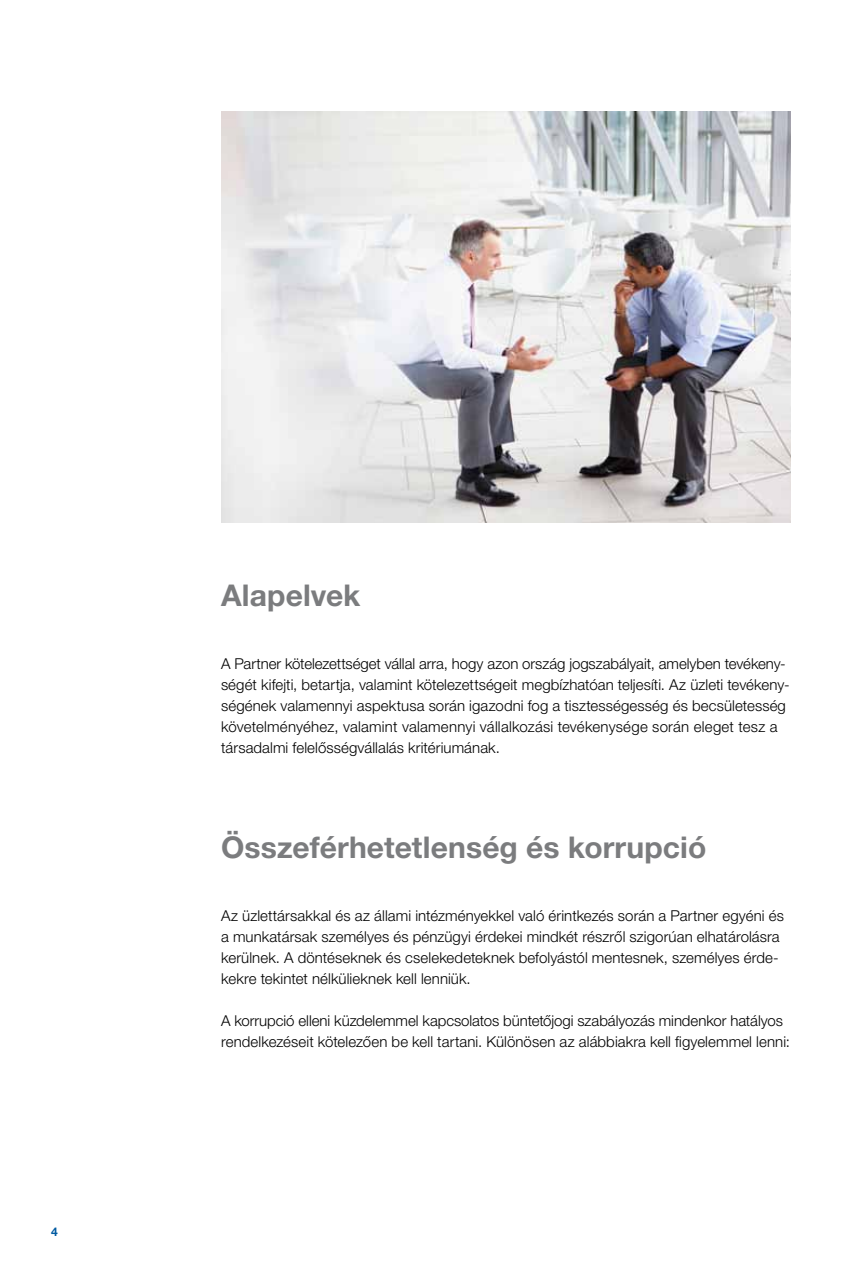
<style>
.page{position:relative;width:842px;height:1263px;background:#fff}
.page>*{position:absolute;margin:0;border:0;box-sizing:border-box;transform-origin:0 0}
.t1{font:700 30px "Helvetica Neue LT Pro";color:#7b7c7e}
.t2{font:300 15px/21px "Helvetica Neue LT Pro";letter-spacing:.005em;color:#000}
.t3{font:700 12px "Helvetica Neue LT Pro";color:#005aa1}
</style>
<div class="page">
<img style="left:221px;top:112px;width:570px;height:410px">
<p class="t3" style="left:51px;top:1224px;width:8px">4</p>
<h1 class="t1" style="left:221px;top:576px;width:141px">Alapelvek</h1>
<p class="t2" style="left:221px;top:653px;width:570px">A Partner kötelezettséget vállal arra, hogy azon ország jogszabályait, amelyben tevékeny&shy;ségét kifejti, betartja, valamint kötelezettségeit megbízhatóan teljesíti. Az üzleti tevékeny&shy;ségének valamennyi aspektusa során igazodni fog a tisztességesség és becsületesség követelményéhez, valamint valamennyi vállalkozási tevékenysége során eleget tesz a társadalmi felelősségvállalás kritériumának.</p>
<h1 class="t1" style="left:221px;top:828px;width:487px">Összeférhetetlenség és korrupció</h1>
<p class="t2" style="left:221px;top:905px;width:564px">Az üzlettársakkal és az állami intézményekkel való érintkezés során a Partner egyéni és a munkatársak személyes és pénzügyi érdekei mindkét részről szigorúan elhatárolásra kerülnek. A döntéseknek és cselekedeteknek befolyástól mentesnek, személyes érde&shy;kekre tekintet nélkülieknek kell lenniük.</p>
<p class="t2" style="left:221px;top:1010px;width:570px">A korrupció elleni küzdelemmel kapcsolatos büntetőjogi szabályozás mindenkor hatályos rendelkezéseit kötelezően be kell tartani. Különösen az alábbiakra kell figyelemmel lenni:</p>
</div>
